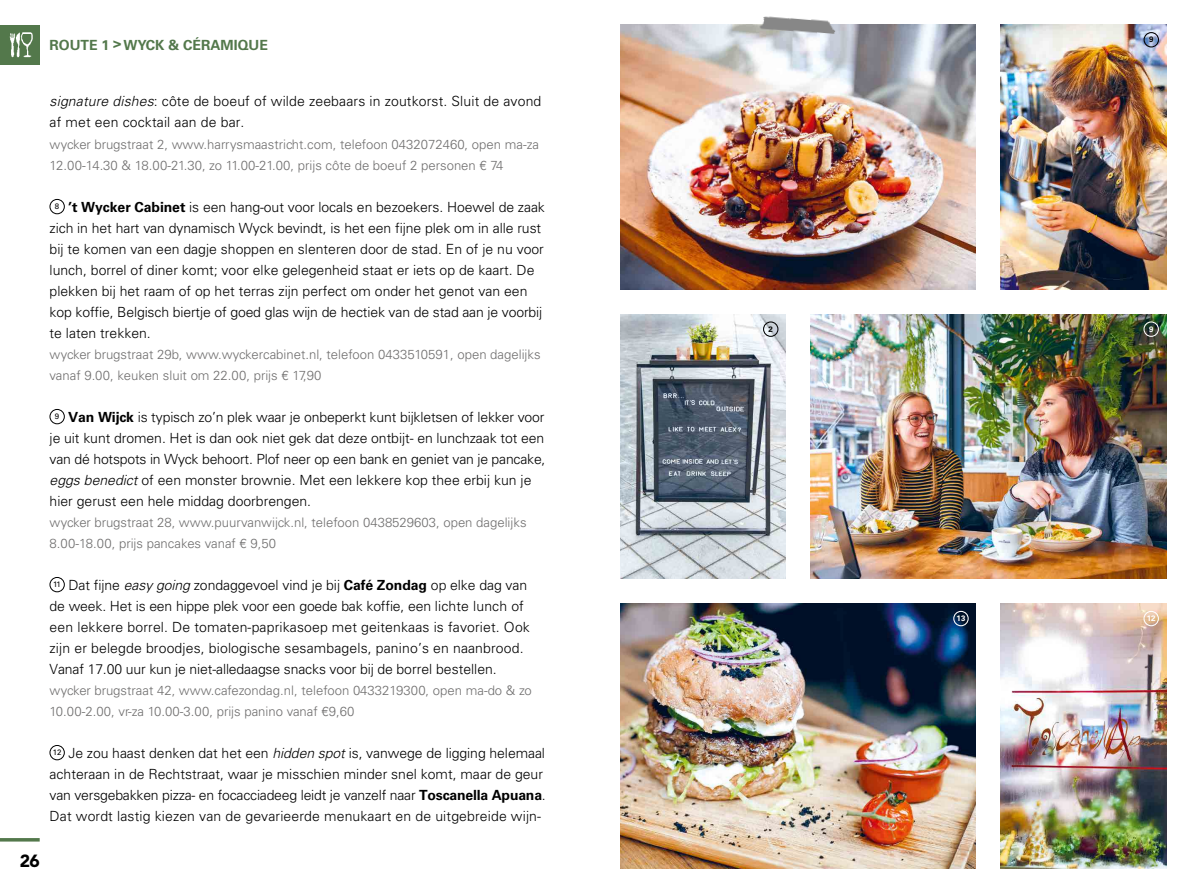
<style>
.page{position:relative;width:1191px;height:893px;background:#fff}
.page>*{position:absolute;margin:0;border:0;box-sizing:border-box;transform-origin:0 0}
.t1{font:900 17.5px "Avenir LT Std";color:#000}
.t2{font:300 14px/21px "Univers LT Std";color:#000}
.t3{font:700 14px "Univers LT Std";color:#53784b}
.t4{font:300 13.12px/21px "Univers LT Std";color:#706f6f}
.t5{font:700 7.88px "Univers LT Std";color:#fff}
.t6{font:700 7.88px "Univers LT Std";color:#000}
.s1{font-style:italic}
.s2{font-weight:700}
</style>
<div class="page">
<hr style="left:0;top:838px;width:40px;height:3px;background:#53784b">
<div style="left:0;top:25px;width:40px;height:39px;background:#53784b"></div>
<img style="left:9px;top:32px;width:24px;height:26px">
<div style="left:50px;top:199px;width:15px;height:15px;border:1px solid #000;border-radius:50%"></div>
<div style="left:50px;top:409px;width:15px;height:15px;border:1px solid #000;border-radius:50%"></div>
<div style="left:50px;top:577px;width:15px;height:15px;border:1px solid #000;border-radius:50%"></div>
<div style="left:50px;top:745px;width:15px;height:15px;border:1px solid #000;border-radius:50%"></div>
<img style="left:620px;top:314px;width:165px;height:265px">
<img style="left:620px;top:25px;width:356px;height:264px">
<img style="left:1000px;top:25px;width:166px;height:264px">
<img style="left:1000px;top:604px;width:166px;height:264px">
<img style="left:810px;top:314px;width:356px;height:265px">
<img style="left:620px;top:604px;width:356px;height:264px">
<div style="left:1143px;top:321px;width:15px;height:16px;border:1px solid #fff;border-radius:50%"></div>
<div style="left:1143px;top:611px;width:15px;height:15px;border:1px solid #fff;border-radius:50%"></div>
<div style="left:953px;top:611px;width:15px;height:15px;border:1px solid #fff;border-radius:50%"></div>
<div style="left:1143px;top:32px;width:16px;height:15px;border:1px solid #000;border-radius:50%"></div>
<div style="left:763px;top:321px;width:15px;height:16px;border:1px solid #000;border-radius:50%"></div>
<img style="left:757px;top:16px;width:82px;height:22px">
<p class="t3" style="left:50px;top:37px;width:220px">ROUTE 1 &gt; WYCK &amp; CÉRAMIQUE</p>
<p class="t2" style="left:50px;top:91px;width:493px"><span class="s1">signature dishes</span>: côte de boeuf of wilde zeebaars in zoutkorst. Sluit de avond af met een cocktail aan de bar.</p>
<p class="t4" style="left:50px;top:133px;width:491px">wycker brugstraat 2, www.harrysmaastricht.com, telefoon 0432072460, open ma-za<br>12.00-14.30 &amp; 18.00-21.30, zo 11.00-21.00, prijs côte de boeuf 2 personen € 74</p>
<p class="t2" style="left:50px;top:196px;width:497px;text-indent:5px"><sup>8</sup> <span class="s2">’t Wycker Cabinet</span> is een hang-out voor locals en bezoekers. Hoewel de zaak zich in het hart van dynamisch Wyck bevindt, is het een fijne plek om in alle rust bij te komen van een dagje shoppen en slenteren door de stad. En of je nu voor lunch, borrel of diner komt; voor elke gelegenheid staat er iets op de kaart. De plekken bij het raam of op het terras zijn perfect om onder het genot van een kop koffie, Belgisch biertje of goed glas wijn de hectiek van de stad aan je voorbij te laten trekken.</p>
<p class="t4" style="left:50px;top:343px;width:492px">wycker brugstraat 29b, www.wyckercabinet.nl, telefoon 0433510591, open dagelijks vanaf 9.00, keuken sluit om 22.00, prijs € 17,90</p>
<p class="t2" style="left:50px;top:406px;width:497px;text-indent:5px"><sup>9</sup> <span class="s2">Van Wijck</span> is typisch zo’n plek waar je onbeperkt kunt bijkletsen of lekker voor je uit kunt dromen. Het is dan ook niet gek dat deze ontbijt- en lunchzaak tot een van dé hotspots in Wyck behoort. Plof neer op een bank en geniet van je pancake, <span class="s1">eggs benedict</span> of een monster brownie. Met een lekkere kop thee erbij kun je hier gerust een hele middag doorbrengen.</p>
<p class="t4" style="left:50px;top:511px;width:478px">wycker brugstraat 28, www.puurvanwijck.nl, telefoon 0438529603, open dagelijks<br>8.00-18.00, prijs pancakes vanaf € 9,50</p>
<p class="t2" style="left:50px;top:574px;width:482px"><sup>11</sup> Dat fijne <span class="s1">easy going</span> zondaggevoel vind je bij <span class="s2">Café Zondag</span> op elke dag van de week. Het is een hippe plek voor een goede bak koffie, een lichte lunch of een lekkere borrel. De tomaten-paprikasoep met geitenkaas is favoriet. Ook zijn er belegde broodjes, biologische sesambagels, panino’s en naanbrood.<br>Vanaf 17.00 uur kun je niet-alledaagse snacks voor bij de borrel bestellen.</p>
<p class="t4" style="left:50px;top:679px;width:484px">wycker brugstraat 42, www.cafezondag.nl, telefoon 0433219300, open ma-do &amp; zo<br>10.00-2.00, vr-za 10.00-3.00, prijs panino vanaf €9,60</p>
<p class="t2" style="left:50px;top:742px;width:498px"><sup>12</sup> Je zou haast denken dat het een <span class="s1">hidden spot</span> is, vanwege de ligging helemaal achteraan in de Rechtstraat, waar je misschien minder snel komt, maar de geur van versgebakken pizza- en focacciadeeg leidt je vanzelf naar <span class="s2">Toscanella Apuana</span>.<br>Dat wordt lastig kiezen van de gevarieerde menukaart en de uitgebreide wijn-</p>
<p class="t1" style="left:20px;top:850px;width:22px">26</p>
<p class="t6" style="left:768px;top:324px;width:6px">2</p>
<p class="t6" style="left:1149px;top:35px;width:6px">9</p>
<p class="t5" style="left:1149px;top:324px;width:6px">9</p>
<p class="t5" style="left:956px;top:613px;width:10px">13</p>
<p class="t5" style="left:1146px;top:613px;width:10px">12</p>
</div>
